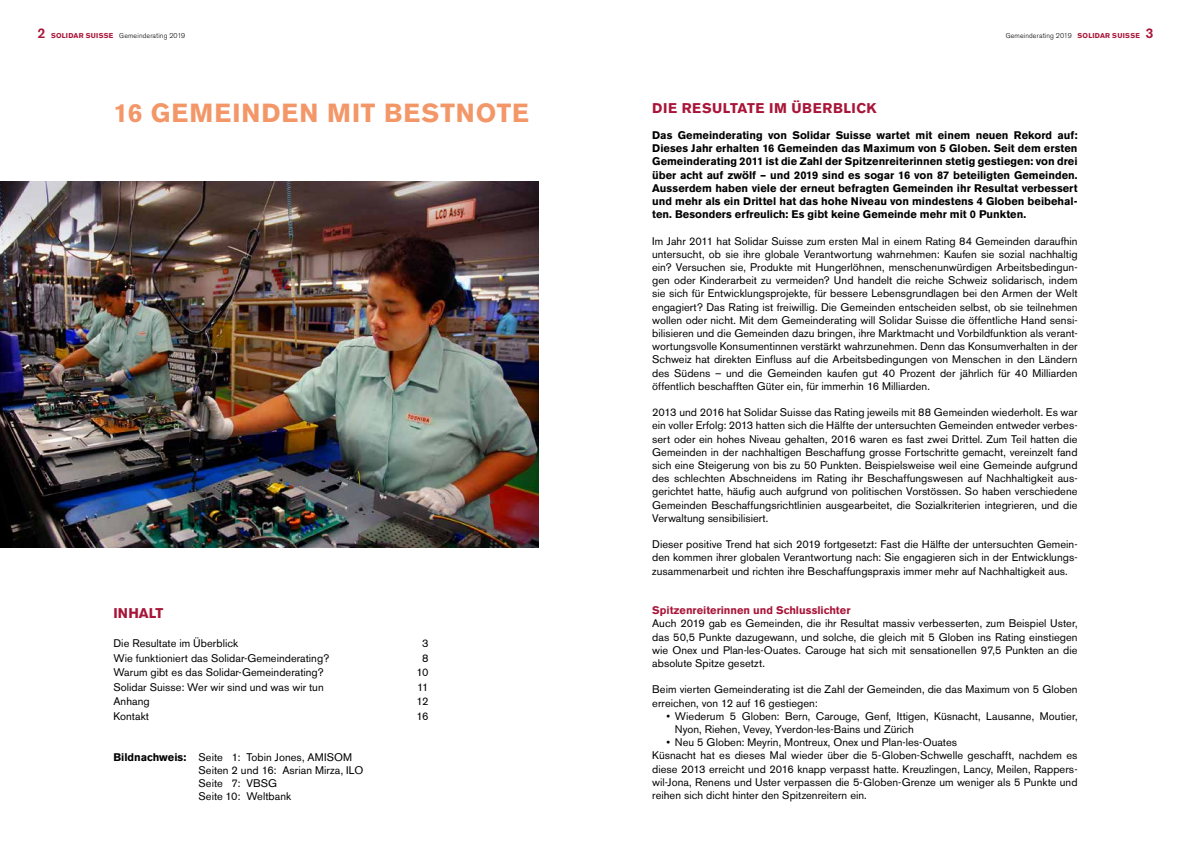
<style>
.page{position:relative;width:1191px;height:842px;background:#fff}
.page>*{position:absolute;margin:0;border:0;box-sizing:border-box;transform-origin:0 0}
.t1{font:700 26px "Akzidenz Grotesk BE";letter-spacing:.04em;color:#f39769}
.t2{font:700 14px "Akzidenz Grotesk BE";letter-spacing:.04em;color:#a91538}
.t3{font:11px/13.2px "Akzidenz Grotesk BE";letter-spacing:.005em;color:#000;text-align:justify}
.t4{font:700 11px/13.2px "Akzidenz Grotesk BE";color:#000;text-align:justify}
.t5{font:700 11px "Akzidenz Grotesk BE";color:#a91538}
.t6{font:300 7px "Akzidenz Grotesk BE";letter-spacing:.02em;color:#000}
.s1{font-weight:500;font-size:14px;color:#a91538}
.s2{font-weight:700;color:#a91538}
.s3{font-weight:700}
</style>
<div class="page">
<img style="left:0;top:181px;width:539px;height:366px">
<p class="t6" style="left:37px;top:32px;width:149px"><span class="s1">2</span> <span class="s2">SOLIDAR SUISSE</span> Gemeinderating 2019</p>
<p class="t6" style="left:1005px;top:32px;width:149px">Gemeinderating 2019 <span class="s2">SOLIDAR SUISSE</span> <span class="s1">3</span></p>
<h1 class="t1" style="left:113px;top:97px;width:417px">16 GEMEINDEN MIT BESTNOTE</h1>
<p class="t2" style="left:652px;top:100px;width:226px">DIE RESULTATE IM ÜBERBLICK</p>
<p class="t4" style="left:652px;top:129px;width:427px">Das Gemeinderating von Solidar Suisse wartet mit einem neuen Rekord auf:<br>Dieses Jahr erhalten 16 Gemeinden das Maximum von 5 Globen. Seit dem ersten Gemeinderating 2011 ist die Zahl der Spitzenreiterinnen stetig gestiegen: von drei über acht auf zwölf – und 2019 sind es sogar 16 von 87 beteiligten Gemeinden.<br>Ausserdem haben viele der erneut befragten Gemeinden ihr Resultat verbessert und mehr als ein Drittel hat das hohe Niveau von mindestens 4 Globen beibehal&shy;ten. Besonders erfreulich: Es gibt keine Gemeinde mehr mit 0 Punkten.</p>
<p class="t3" style="left:652px;top:234px;width:427px">Im Jahr 2011 hat Solidar Suisse zum ersten Mal in einem Rating 84 Gemeinden daraufhin untersucht, ob sie ihre globale Verantwortung wahrnehmen: Kaufen sie sozial nachhaltig ein? Versuchen sie, Produkte mit Hungerlöhnen, menschenunwürdigen Arbeitsbedingun&shy;gen oder Kinderarbeit zu vermeiden? Und handelt die reiche Schweiz solidarisch, indem sie sich für Entwicklungsprojekte, für bessere Lebensgrundlagen bei den Armen der Welt engagiert? Das Rating ist freiwillig. Die Gemeinden entscheiden selbst, ob sie teilnehmen wollen oder nicht. Mit dem Gemeinderating will Solidar Suisse die öffentliche Hand sensi&shy;bilisieren und die Gemeinden dazu bringen, ihre Marktmacht und Vorbildfunktion als verant&shy;wortungsvolle Konsumentinnen verstärkt wahrzunehmen. Denn das Konsumverhalten in der Schweiz hat direkten Einfluss auf die Arbeitsbedingungen von Menschen in den Ländern des Südens – und die Gemeinden kaufen gut 40 Prozent der jährlich für 40 Milliarden öffentlich beschafften Güter ein, für immerhin 16 Milliarden.</p>
<p class="t3" style="left:652px;top:406px;width:427px">2013 und 2016 hat Solidar Suisse das Rating jeweils mit 88 Gemeinden wiederholt. Es war ein voller Erfolg: 2013 hatten sich die Hälfte der untersuchten Gemeinden entweder verbes&shy;sert oder ein hohes Niveau gehalten, 2016 waren es fast zwei Drittel. Zum Teil hatten die Gemeinden in der nachhaltigen Beschaffung grosse Fortschritte gemacht, vereinzelt fand sich eine Steigerung von bis zu 50 Punkten. Beispielsweise weil eine Gemeinde aufgrund des schlechten Abschneidens im Rating ihr Beschaffungswesen auf Nachhaltigkeit aus&shy;gerichtet hatte, häufig auch aufgrund von politischen Vorstössen. So haben verschiedene Gemeinden Beschaffungsrichtlinien ausgearbeitet, die Sozialkriterien integrieren, und die Verwaltung sensibilisiert.</p>
<p class="t3" style="left:652px;top:538px;width:427px">Dieser positive Trend hat sich 2019 fortgesetzt: Fast die Hälfte der untersuchten Gemein&shy;den kommen ihrer globalen Verantwortung nach: Sie engagieren sich in der Entwicklungs&shy;zusammenarbeit und richten ihre Beschaffungspraxis immer mehr auf Nachhaltigkeit aus.</p>
<p class="t5" style="left:652px;top:604px;width:200px">Spitzenreiterinnen und Schlusslichter</p>
<p class="t3" style="left:652px;top:617px;width:427px">Auch 2019 gab es Gemeinden, die ihr Resultat massiv verbesserten, zum Beispiel Uster, das 50,5 Punkte dazugewann, und solche, die gleich mit 5 Globen ins Rating einstiegen wie Onex und Plan-les-Ouates. Carouge hat sich mit sensationellen 97,5 Punkten an die absolute Spitze gesetzt.</p>
<p class="t3" style="left:652px;top:683px;width:427px">Beim vierten Gemeinderating ist die Zahl der Gemeinden, die das Maximum von 5 Globen erreichen, von 12 auf 16 gestiegen:</p>
<p class="t3" style="left:675px;top:709px;width:404px;text-indent:-9px">• Wiederum 5 Globen: Bern, Carouge, Genf, Ittigen, Küsnacht, Lausanne, Moutier,<br>Nyon, Riehen, Vevey, Yverdon-les-Bains und Zürich</p>
<p class="t3" style="left:652px;top:736px;width:427px;text-align:left;text-indent:14px">• Neu 5 Globen: Meyrin, Montreux, Onex und Plan-les-Ouates<br>Küsnacht hat es dieses Mal wieder über die 5-Globen-Schwelle geschafft, nachdem es diese 2013 erreicht und 2016 knapp verpasst hatte. Kreuzlingen, Lancy, Meilen, Rappers&shy;wil-Jona, Renens und Uster verpassen die 5-Globen-Grenze um weniger als 5 Punkte und reihen sich dicht hinter den Spitzenreitern ein.</p>
<p class="t2" style="left:113px;top:605px;width:52px">INHALT</p>
<p class="t3" style="left:113px;top:637px;width:126px">Die Resultate im Überblick</p>
<p class="t3" style="left:422px;top:637px;width:8px">3</p>
<p class="t3" style="left:113px;top:651px;width:217px">Wie funktioniert das Solidar-Gemeinderating?</p>
<p class="t3" style="left:422px;top:651px;width:8px">8</p>
<p class="t3" style="left:113px;top:666px;width:212px">Warum gibt es das Solidar-Gemeinderating?</p>
<p class="t3" style="left:416px;top:666px;width:14px">10</p>
<p class="t3" style="left:113px;top:680px;width:212px">Solidar Suisse: Wer wir sind und was wir tun</p>
<p class="t3" style="left:417px;top:680px;width:13px">11</p>
<p class="t3" style="left:113px;top:695px;width:38px">Anhang</p>
<p class="t3" style="left:416px;top:695px;width:14px">12</p>
<p class="t3" style="left:113px;top:709px;width:37px">Kontakt</p>
<p class="t3" style="left:416px;top:709px;width:14px">16</p>
<p class="t3" style="left:198px;top:750px;width:166px;text-align:left;text-indent:-85px"><span class="s3">Bildnachweis:</span> Seite 1: Tobin Jones, AMISOM<br>Seiten 2 und 16: Asrian Mirza, ILO<br>Seite 7: VBSG<br>Seite 10: Weltbank</p>
</div>
